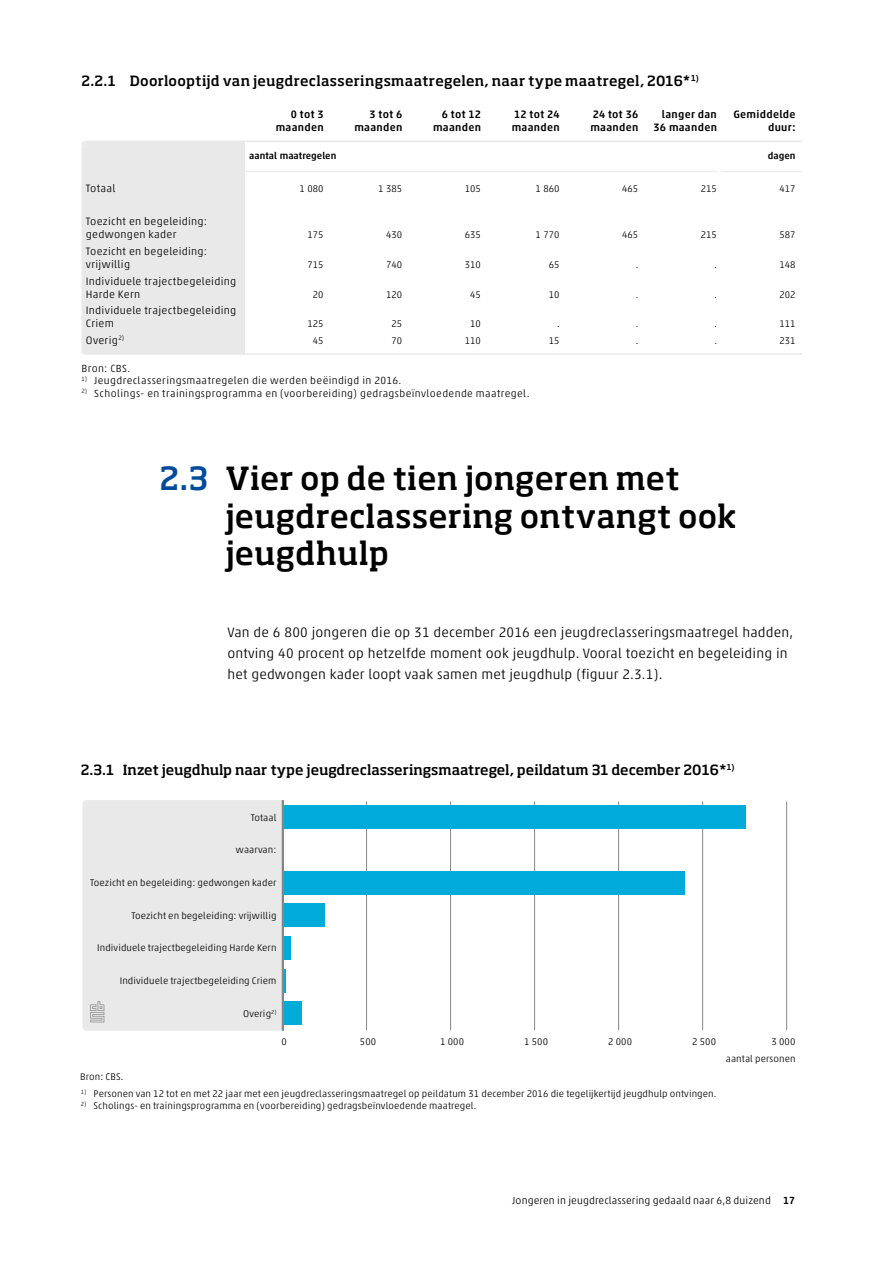
<style>
.page{position:relative;width:893px;height:1263px;background:#fff}
.page>*{position:absolute;margin:0;border:0;box-sizing:border-box;transform-origin:0 0}
.t1{font:500 31.5px/37.5px "Soho Pro";letter-spacing:.005em;color:#000}
.t2{font:300 13.8px/21px "Akko Pro";letter-spacing:.01em;color:#000}
.t3{font:500 13.8px "Soho Pro";letter-spacing:.005em;color:#000}
.t4{font:300 10.8px/13px "Akko Pro";letter-spacing:.025em;color:#000}
.t5{font:500 10.8px/13px "Akko Pro";letter-spacing:.025em;color:#000;text-align:right}
.t6{font:300 10.5px "Akko Pro";letter-spacing:.035em;color:#000}
.t7{font:300 10.5px "Akko Pro";letter-spacing:.01em;color:#000}
.t8{font:300 9.75px "Akko Pro";letter-spacing:.01em;color:#000}
.t9{font:500 9.75px "Akko Pro";letter-spacing:.005em;color:#000}
.s1{color:#004b9c}
.s2{font-weight:500}
</style>
<div class="page">
<hr style="left:241px;top:141px;width:561px;height:1px;background:#e9e9e9">
<hr style="left:245px;top:171px;width:472px;height:1px;background:#e9e9e9">
<hr style="left:722px;top:171px;width:80px;height:1px;background:#e9e9e9">
<div style="left:81px;top:141px;width:164px;height:214px;background:#e9e9e9"></div>
<hr style="left:241px;top:353px;width:561px;height:2px;background:#e9e9e9">
<div style="left:82px;top:800px;width:200px;height:231px;background:#e9e9e9"></div>
<svg style="left:90px;top:1001px;width:14px;height:21px"></svg>
<hr style="left:366px;top:801px;width:1px;height:229px;background:#868786">
<hr style="left:450px;top:801px;width:1px;height:229px;background:#868786">
<hr style="left:534px;top:801px;width:1px;height:229px;background:#868786">
<hr style="left:618px;top:801px;width:1px;height:229px;background:#868786">
<hr style="left:702px;top:801px;width:1px;height:229px;background:#868786">
<hr style="left:786px;top:801px;width:1px;height:229px;background:#868786">
<div style="left:283px;top:806px;width:463px;height:23px;background:#00abd9"></div>
<div style="left:283px;top:871px;width:402px;height:23px;background:#00abd9"></div>
<div style="left:283px;top:904px;width:42px;height:23px;background:#00abd9"></div>
<div style="left:283px;top:936px;width:8px;height:24px;background:#00abd9"></div>
<hr style="left:283px;top:969px;width:3px;height:23px;background:#00abd9">
<div style="left:283px;top:1002px;width:19px;height:23px;background:#00abd9"></div>
<hr style="left:282px;top:800px;width:2px;height:231px;background:#868786">
<h2 class="t3" style="left:81px;top:71px;width:619px">2.2.1 Doorlooptijd van jeugdreclasseringsmaatregelen, naar type maatregel, 2016*<sup>1)</sup></h2>
<p class="t5" style="left:276px;top:108px;width:49px">0 tot 3 maanden</p>
<p class="t5" style="left:354px;top:108px;width:49px">3 tot 6 maanden</p>
<p class="t5" style="left:433px;top:108px;width:49px">6 tot 12 maanden</p>
<p class="t5" style="left:512px;top:108px;width:49px;text-align:left">12 tot 24 maanden</p>
<p class="t5" style="left:590px;top:108px;width:49px;text-align:left">24 tot 36 maanden</p>
<p class="t5" style="left:653px;top:108px;width:65px">langer dan<br>36 maanden</p>
<p class="t5" style="left:733px;top:108px;width:64px">Gemiddelde duur:</p>
<p class="t9" style="left:249px;top:149px;width:89px">aantal maatregelen</p>
<p class="t9" style="left:768px;top:149px;width:29px">dagen</p>
<p class="t4" style="left:86px;top:182px;width:31px">Totaal</p>
<p class="t8" style="left:299px;top:183px;width:26px">1 080</p>
<p class="t8" style="left:378px;top:183px;width:26px">1 385</p>
<p class="t8" style="left:465px;top:183px;width:18px">105</p>
<p class="t8" style="left:535px;top:183px;width:26px">1 860</p>
<p class="t8" style="left:622px;top:183px;width:18px">465</p>
<p class="t8" style="left:701px;top:183px;width:18px">215</p>
<p class="t8" style="left:779px;top:183px;width:18px">417</p>
<p class="t4" style="left:86px;top:215px;width:123px">Toezicht en begeleiding: gedwongen kader</p>
<p class="t8" style="left:307px;top:229px;width:18px">175</p>
<p class="t8" style="left:386px;top:229px;width:18px">430</p>
<p class="t8" style="left:465px;top:229px;width:18px">635</p>
<p class="t8" style="left:535px;top:229px;width:26px">1 770</p>
<p class="t8" style="left:622px;top:229px;width:18px">465</p>
<p class="t8" style="left:701px;top:229px;width:18px">215</p>
<p class="t8" style="left:779px;top:229px;width:18px">587</p>
<p class="t4" style="left:86px;top:245px;width:123px">Toezicht en begeleiding: vrijwillig</p>
<p class="t4" style="left:86px;top:274px;width:152px">Individuele trajectbegeleiding<br>Harde Kern</p>
<p class="t4" style="left:86px;top:304px;width:152px">Individuele trajectbegeleiding<br>Criem</p>
<p class="t8" style="left:307px;top:259px;width:18px">715</p>
<p class="t8" style="left:386px;top:259px;width:18px">740</p>
<p class="t8" style="left:465px;top:259px;width:18px">310</p>
<p class="t8" style="left:549px;top:259px;width:12px">65</p>
<p class="t8" style="left:636px;top:259px;width:4px">.</p>
<p class="t8" style="left:714px;top:259px;width:4px">.</p>
<p class="t8" style="left:779px;top:259px;width:18px">148</p>
<p class="t8" style="left:313px;top:288px;width:12px">20</p>
<p class="t8" style="left:386px;top:288px;width:18px">120</p>
<p class="t8" style="left:470px;top:288px;width:12px">45</p>
<p class="t8" style="left:549px;top:288px;width:12px">10</p>
<p class="t8" style="left:636px;top:288px;width:4px">.</p>
<p class="t8" style="left:714px;top:288px;width:4px">.</p>
<p class="t8" style="left:779px;top:288px;width:18px">202</p>
<p class="t8" style="left:307px;top:318px;width:18px">125</p>
<p class="t8" style="left:391px;top:318px;width:12px">25</p>
<p class="t8" style="left:470px;top:318px;width:12px">10</p>
<p class="t8" style="left:557px;top:318px;width:4px">.</p>
<p class="t8" style="left:636px;top:318px;width:4px">.</p>
<p class="t8" style="left:714px;top:318px;width:4px">.</p>
<p class="t8" style="left:779px;top:318px;width:18px">111</p>
<p class="t4" style="left:86px;top:334px;width:40px">Overig<sup>2)</sup></p>
<p class="t8" style="left:313px;top:335px;width:12px">45</p>
<p class="t8" style="left:391px;top:335px;width:12px">70</p>
<p class="t8" style="left:465px;top:335px;width:18px">110</p>
<p class="t8" style="left:549px;top:335px;width:12px">15</p>
<p class="t8" style="left:636px;top:335px;width:4px">.</p>
<p class="t8" style="left:714px;top:335px;width:4px">.</p>
<p class="t8" style="left:779px;top:335px;width:18px">231</p>
<p class="t6" style="left:81px;top:362px;width:50px">Bron: CBS.</p>
<p class="t6" style="left:81px;top:374px;width:321px"><sup>1)</sup> Jeugdreclasseringsmaatregelen die werden beëindigd in 2016.</p>
<p class="t6" style="left:81px;top:387px;width:449px"><sup>2)</sup> Scholings- en trainingsprogramma en (voorbereiding) gedragsbeïnvloedende maatregel.</p>
<h1 class="t1" style="left:225px;top:458px;width:513px;text-indent:-66px"><span class="s1">2.3</span> Vier op de tien jongeren met jeugdreclassering ontvangt ook jeugdhulp</h1>
<p class="t2" style="left:227px;top:622px;width:567px">Van de 6 800 jongeren die op 31 december 2016 een jeugdreclasseringsmaatregel hadden, ontving 40 procent op hetzelfde moment ook jeugdhulp. Vooral toezicht en begeleiding in het gedwongen kader loopt vaak samen met jeugdhulp (figuur 2.3.1).</p>
<h2 class="t3" style="left:81px;top:760px;width:655px">2.3.1 Inzet jeugdhulp naar type jeugdreclasseringsmaatregel, peildatum 31 december 2016*<sup>1)</sup></h2>
<p class="t8" style="left:251px;top:811px;width:27px">Totaal</p>
<p class="t8" style="left:236px;top:844px;width:42px">waarvan:</p>
<p class="t8" style="left:90px;top:877px;width:188px">Toezicht en begeleiding: gedwongen kader</p>
<p class="t8" style="left:131px;top:909px;width:147px">Toezicht en begeleiding: vrĳwillig</p>
<p class="t8" style="left:97px;top:942px;width:181px">Individuele trajectbegeleiding Harde Kern</p>
<p class="t8" style="left:120px;top:975px;width:158px">Individuele trajectbegeleiding Criem</p>
<p class="t8" style="left:243px;top:1007px;width:35px">Overig<sup>2)</sup></p>
<p class="t8" style="left:281px;top:1035px;width:7px">0</p>
<p class="t8" style="left:360px;top:1035px;width:18px">500</p>
<p class="t8" style="left:440px;top:1035px;width:25px">1 000</p>
<p class="t8" style="left:524px;top:1035px;width:25px">1 500</p>
<p class="t8" style="left:608px;top:1035px;width:25px">2 000</p>
<p class="t8" style="left:692px;top:1035px;width:25px">2 500</p>
<p class="t8" style="left:772px;top:1035px;width:25px">3 000</p>
<p class="t8" style="left:80px;top:1071px;width:45px">Bron: CBS.</p>
<p class="t8" style="left:81px;top:1088px;width:637px"><sup>1)</sup> Personen van 12 tot en met 22 jaar met een jeugdreclasseringsmaatregel op peildatum 31 december 2016 die tegelĳkertĳd jeugdhulp ontvingen.</p>
<p class="t8" style="left:81px;top:1100px;width:397px"><sup>2)</sup> Scholings- en trainingsprogramma en (voorbereiding) gedragsbeïnvloedende maatregel.</p>
<p class="t8" style="left:726px;top:1052px;width:71px">aantal personen</p>
<p class="t7" style="left:512px;top:1194px;width:284px">Jongeren in jeugdreclassering gedaald naar 6,8 duizend <span class="s2">17</span></p>
</div>
